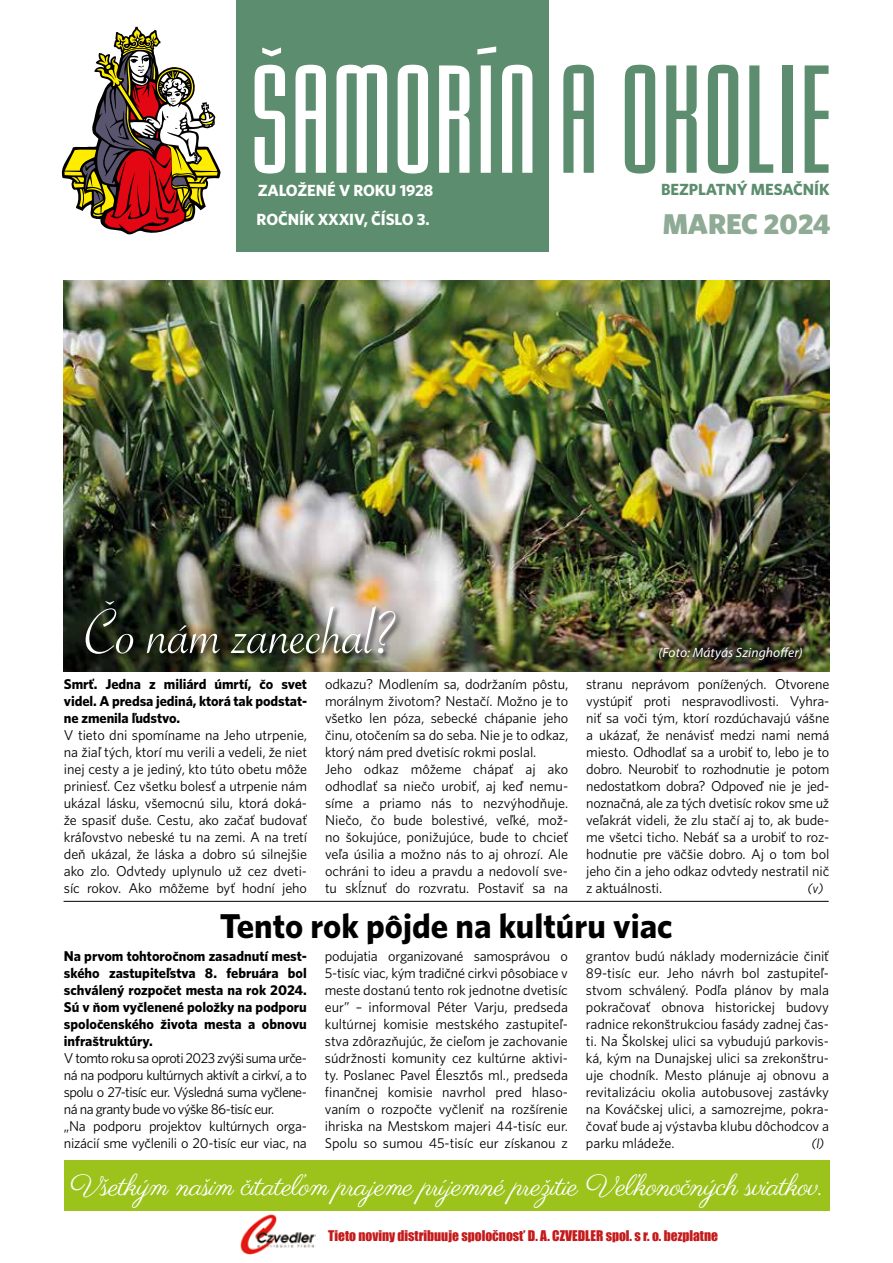
<style>
.page{position:relative;width:893px;height:1263px;background:#fff}
.page>*{position:absolute;margin:0;border:0;box-sizing:border-box;transform-origin:0 0}
.t1{font:68.25px "Savoye Let Plain";letter-spacing:-.01em;color:#fff}
.t2{font:34.5px "Whitney CE Bold";color:#000}
.t3{font:29.25px "Parisienne";letter-spacing:-.02em;color:#fff}
.t4{font:28.65px "Whitney CE Black";letter-spacing:-.005em;color:#8fab95}
.t5{font:16.2px "Whitney CE Bold";letter-spacing:-.005em;color:#fff}
.t6{font:16.2px "Whitney CE Bold";letter-spacing:-.005em;color:#5c8d6e}
.t7{font:14.25px/17px "Whitney C Ebook";letter-spacing:-.01em;color:#000;text-align:justify}
.t8{font:14.25px/17px "Whitney CE Bold";letter-spacing:-.005em;color:#000;text-align:justify}
.t9{font:14.25px/17px "Whitney C Ebook";letter-spacing:-.04em;color:#000}
.t10{font:13.5px "Impact";color:#c51a1b}
.t11{font:italic 13.5px "Myriad Pro";letter-spacing:.01em;color:#fff}
.t12{font:italic 13.5px "Whitney C Ebook";color:#000}
</style>
<div class="page">
<img style="left:64px;top:281px;width:765px;height:391px">
<hr style="left:64px;top:901px;width:765px;height:1px;background:#000">
<div style="left:236px;top:0;width:313px;height:252px;background:#5c8d6e"></div>
<svg style="left:61px;top:27px;width:160px;height:208px"></svg>
<svg style="left:262px;top:47px;width:19px;height:9px"></svg>
<svg style="left:255px;top:65px;width:30px;height:109px"></svg>
<svg style="left:296px;top:65px;width:30px;height:108px"></svg>
<svg style="left:336px;top:65px;width:51px;height:108px"></svg>
<svg style="left:398px;top:65px;width:30px;height:109px"></svg>
<svg style="left:439px;top:65px;width:30px;height:108px"></svg>
<svg style="left:477px;top:47px;width:19px;height:126px"></svg>
<svg style="left:502px;top:65px;width:30px;height:108px"></svg>
<svg style="left:563px;top:65px;width:31px;height:108px"></svg>
<svg style="left:625px;top:65px;width:30px;height:109px"></svg>
<svg style="left:666px;top:65px;width:31px;height:108px"></svg>
<svg style="left:708px;top:65px;width:30px;height:109px"></svg>
<svg style="left:749px;top:65px;width:24px;height:108px"></svg>
<div style="left:783px;top:65px;width:10px;height:108px;background:#5c8d6e"></div>
<svg style="left:805px;top:65px;width:23px;height:108px"></svg>
<img style="left:240px;top:1214px;width:76px;height:41px">
<div style="left:84px;top:600px;width:318px;height:61px;background:#000;opacity:.75"></div>
<div style="left:64px;top:1160px;width:765px;height:51px;background:#9bc31c"></div>
<p class="t5" style="left:258px;top:181px;width:177px">ZALOŽENÉ V ROKU 1928</p>
<p class="t6" style="left:661px;top:180px;width:170px">BEZPLATNÝ MESAČNÍK</p>
<p class="t5" style="left:257px;top:210px;width:175px">ROČNÍK XXXIV, ČÍSLO 3.</p>
<h3 class="t4" style="left:663px;top:206px;width:170px">MAREC 2024</h3>
<h1 class="t1" style="left:85px;top:588px;width:313px">Čo nám zanechal?</h1>
<p class="t11" style="left:659px;top:644px;width:146px">(Foto: Mátyás Szinghoffer)</p>
<p class="t8" style="left:64px;top:675px;width:245px">Smrť. Jedna z miliárd úmrtí, čo svet videl. A predsa jediná, ktorá tak podstat&shy;ne zmenila ľudstvo.</p>
<p class="t7" style="left:64px;top:726px;width:245px">V tieto dni spomíname na Jeho utrpenie, na žiaľ tých, ktorí mu verili a vedeli, že niet inej cesty a je jediný, kto túto obetu môže priniesť. Cez všetku bolesť a utrpenie nám ukázal lásku, všemocnú silu, ktorá doká&shy;že spasiť duše. Cestu, ako začať budovať kráľovstvo nebeské tu na zemi. A na tretí deň ukázal, že láska a dobro sú silnejšie ako zlo. Odvtedy uplynulo už cez dveti&shy;síc rokov. Ako môžeme byť hodní jeho</p>
<p class="t7" style="left:325px;top:675px;width:245px;text-align:left">odkazu? Modlením sa, dodržaním pôstu, morálnym životom? Nestačí. Možno je to všetko len póza, sebecké chápanie jeho činu, otočením sa do seba. Nie je to odkaz, ktorý nám pred dvetisíc rokmi poslal.<br>Jeho odkaz môžeme chápať aj ako odhodlať sa niečo urobiť, aj keď nemu&shy;síme a priamo nás to nezvýhodňuje.<br>Niečo, čo bude bolestivé, veľké, mož&shy;no šokujúce, ponižujúce, bude to chcieť veľa úsilia a možno nás to aj ohrozí. Ale ochráni to ideu a pravdu a nedovolí sve&shy;tu skĺznuť do rozvratu. Postaviť sa na</p>
<p class="t7" style="left:586px;top:675px;width:245px">stranu neprávom ponížených. Otvorene vystúpiť proti nespravodlivosti. Vyhra&shy;niť sa voči tým, ktorí rozdúchavajú vášne a ukázať, že nenávisť medzi nami nemá miesto. Odhodlať sa a urobiť to, lebo je to dobro. Neurobiť to rozhodnutie je potom nedostatkom dobra? Odpoveď nie je jed&shy;noznačná, ale za tých dvetisíc rokov sme už veľakrát videli, že zlu stačí aj to, ak bude&shy;me všetci ticho. Nebáť sa a urobiť to roz&shy;hodnutie pre väčšie dobro. Aj o tom bol jeho čin a jeho odkaz odvtedy nestratil nič z aktuálnosti.</p>
<p class="t12" style="left:807px;top:881px;width:18px">(v)</p>
<h2 class="t2" style="left:220px;top:905px;width:455px">Tento rok pôjde na kultúru viac</h2>
<p class="t8" style="left:64px;top:947px;width:245px">Na prvom tohtoročnom zasadnutí mest&shy;ského zastupiteľstva 8. februára bol schválený rozpočet mesta na rok 2024.<br>Sú v ňom vyčlenené položky na podporu spoločenského života mesta a obnovu infraštruktúry.</p>
<p class="t9" style="left:64px;top:1049px;width:245px">V tomto roku sa oproti 2023 zvýši suma urče&shy;ná na podporu kultúrnych aktivít a cirkví, a to spolu o 27-tisíc eur. Výsledná suma vyčlene&shy;ná na granty bude vo výške 86-tisíc eur.<br>„Na podporu projektov kultúrnych orga&shy;nizácií sme vyčlenili o 20-tisíc eur viac, na</p>
<p class="t7" style="left:325px;top:947px;width:245px">podujatia organizované samosprávou o 5-tisíc viac, kým tradičné cirkvi pôsobiace v meste dostanú tento rok jednotne dvetisíc eur” – informoval Péter Varju, predseda kultúrnej komisie mestského zastupiteľ&shy;stva zdôrazňujúc, že cieľom je zachovanie súdržnosti komunity cez kultúrne aktivi&shy;ty. Poslanec Pavel Élesztős ml., predseda finančnej komisie navrhol pred hlaso&shy;vaním o rozpočte vyčleniť na rozšírenie ihriska na Mestskom majeri 44-tisíc eur.<br>Spolu so sumou 45-tisíc eur získanou z</p>
<p class="t7" style="left:586px;top:948px;width:245px">grantov budú náklady modernizácie činiť 89-tisíc eur. Jeho návrh bol zastupiteľ&shy;stvom schválený. Podľa plánov by mala pokračovať obnova historickej budovy radnice rekonštrukciou fasády zadnej čas&shy;ti. Na Školskej ulici sa vybudujú parkovis&shy;ká, kým na Dunajskej ulici sa zrekonštru&shy;uje chodník. Mesto plánuje aj obnovu a revitalizáciu okolia autobusovej zastávky na Kováčskej ulici, a samozrejme, pokra&shy;čovať bude aj výstavba klubu dôchodcov a parku mládeže.</p>
<p class="t12" style="left:812px;top:1136px;width:14px">(l)</p>
<h3 class="t3" style="left:70px;top:1168px;width:754px">Všetkým našim čitateľom prajeme príjemné prežitie Veľkonočných sviatkov.</h3>
<p class="t10" style="left:328px;top:1225px;width:391px">Tieto noviny distribuuje spoločnosť D. A. CZVEDLER spol. s r. o. bezplatne</p>
</div>
